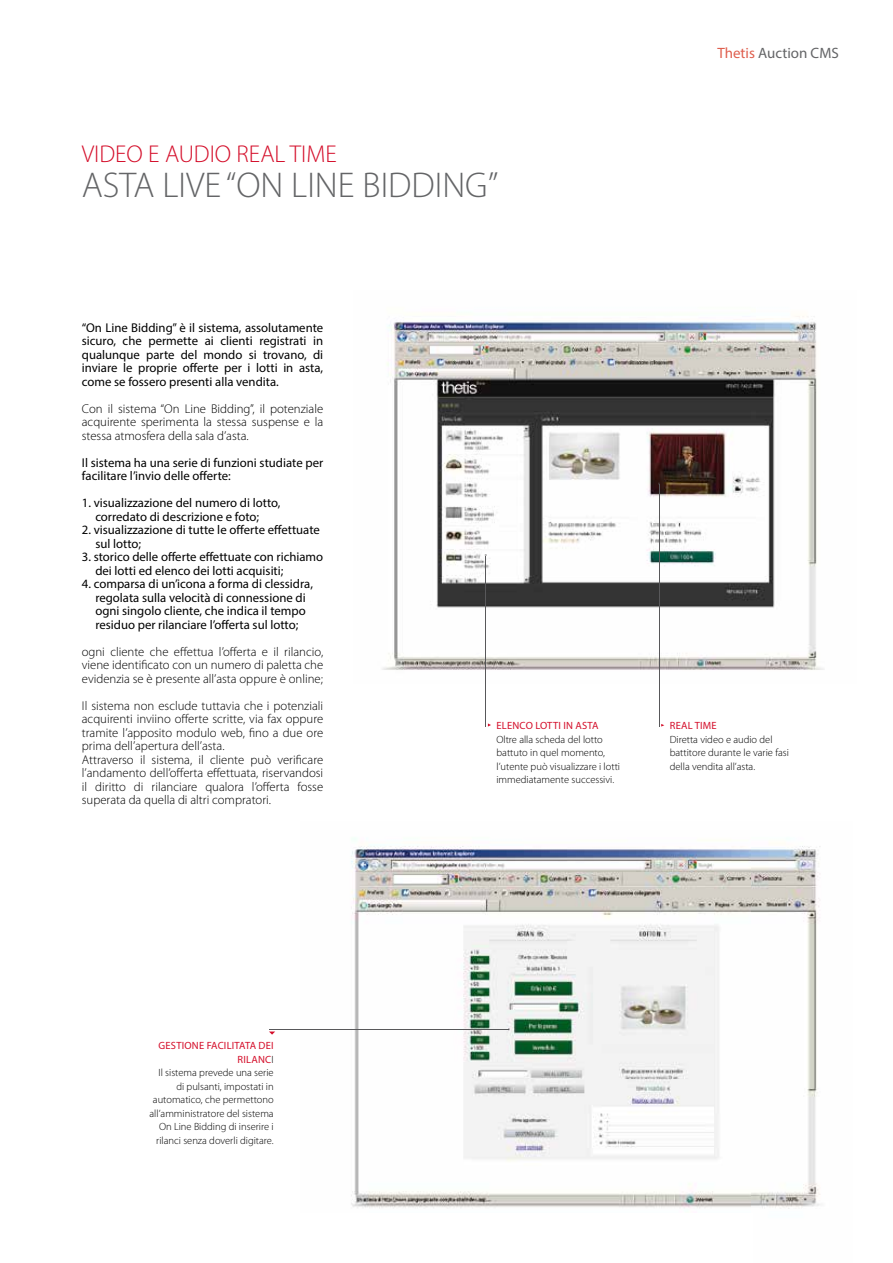
<style>
.page{position:relative;width:893px;height:1263px;background:#fff}
.page>*{position:absolute;margin:0;border:0;box-sizing:border-box;transform-origin:0 0}
.t1{font:300 36px "Myriad Pro";color:#646567}
.t2{font:300 24.45px "Myriad Pro";color:#d40e2a}
.t3{font:15px "Myriad Pro";color:#646567}
.t4{font:12.75px/13.5px "Myriad Pro";color:#000}
.t5{font:300 12.75px/13.5px "Myriad Pro";color:#000;text-align:justify}
.t6{font:300 10.5px/13.5px "Myriad Pro";color:#000}
.t7{font:10.5px "Myriad Pro";letter-spacing:.02em;color:#d40e2a}
.s1{color:#df5f4e}
.s2{font-weight:400;color:#d40e2a}
</style>
<div class="page">
<img style="left:382px;top:316px;width:442px;height:354px">
<img style="left:351px;top:838px;width:470px;height:371px">
<hr style="left:659px;top:484px;width:1px;height:242px;background:#58585a">
<hr style="left:485px;top:556px;width:1px;height:170px;background:#58585a">
<hr style="left:269px;top:1029px;width:239px;height:1px;background:#58585a">
<svg style="left:269px;top:1031px;width:6px;height:4px"></svg>
<h2 class="t2" style="left:82px;top:140px;width:256px">VIDEO E AUDIO REAL TIME</h2>
<h1 class="t1" style="left:82px;top:165px;width:418px">ASTA LIVE “ON LINE BIDDING”</h1>
<p class="t4" style="left:82px;top:320px;width:243px;text-align:justify">“On Line Bidding” è il sistema, assolutamente sicuro, che permette ai clienti registrati in qualunque parte del mondo si trovano, di inviare le proprie offerte per i lotti in asta, come se fossero presenti alla vendita.</p>
<p class="t5" style="left:82px;top:402px;width:243px">Con il sistema “On Line Bidding”, il potenziale acquirente sperimenta la stessa suspense e la stessa atmosfera della sala d’asta.</p>
<p class="t4" style="left:82px;top:455px;width:243px">Il sistema ha una serie di funzioni studiate per facilitare l’invio delle offerte:</p>
<p class="t4" style="left:95px;top:496px;width:187px;text-indent:-14px">1. visualizzazione del numero di lotto, corredato di descrizione e foto;</p>
<p class="t4" style="left:95px;top:523px;width:226px;text-indent:-14px">2. visualizzazione di tutte le offerte effettuate sul lotto;</p>
<p class="t4" style="left:95px;top:550px;width:229px;text-indent:-14px">3. storico delle offerte effettuate con richiamo dei lotti ed elenco dei lotti acquisiti;</p>
<p class="t4" style="left:82px;top:577px;width:233px;text-align:center">4. comparsa di un’icona a forma di clessidra, regolata sulla velocità di connessione di ogni singolo cliente, che indica il tempo residuo per rilanciare l’offerta sul lotto;</p>
<p class="t5" style="left:82px;top:645px;width:243px">ogni cliente che effettua l’offerta e il rilancio, viene identificato con un numero di paletta che evidenzia se è presente all’asta oppure è online;</p>
<p class="t5" style="left:82px;top:699px;width:243px;text-align:left">Il sistema non esclude tuttavia che i potenziali acquirenti inviino offerte scritte, via fax oppure tramite l’apposito modulo web, fino a due ore prima dell’apertura dell’asta.<br>Attraverso il sistema, il cliente può verificare l’andamento dell’offerta effettuata, riservandosi il diritto di rilanciare qualora l’offerta fosse superata da quella di altri compratori.</p>
<p class="t7" style="left:497px;top:719px;width:104px">ELENCO LOTTI IN ASTA</p>
<p class="t6" style="left:496px;top:733px;width:125px">Oltre alla scheda del lotto battuto in quel momento, l’utente può visualizzare i lotti immediatamente successivi.</p>
<p class="t3" style="left:717px;top:44px;width:123px"><span class="s1">Thetis</span> Auction CMS</p>
<p class="t7" style="left:670px;top:719px;width:48px">REAL TIME</p>
<p class="t6" style="left:670px;top:733px;width:121px">Diretta video e audio del battitore durante le varie fasi della vendita all’asta.</p>
<p class="t6" style="left:150px;top:1039px;width:126px;text-align:right"><span class="s2">GESTIONE FACILITATA DEI<br>RILANC</span>I<br>Il sistema prevede una serie di pulsanti, impostati in automatico, che permettono all’amministratore del sistema<br>On Line Bidding di inserire i rilanci senza doverli digitare.</p>
</div>
